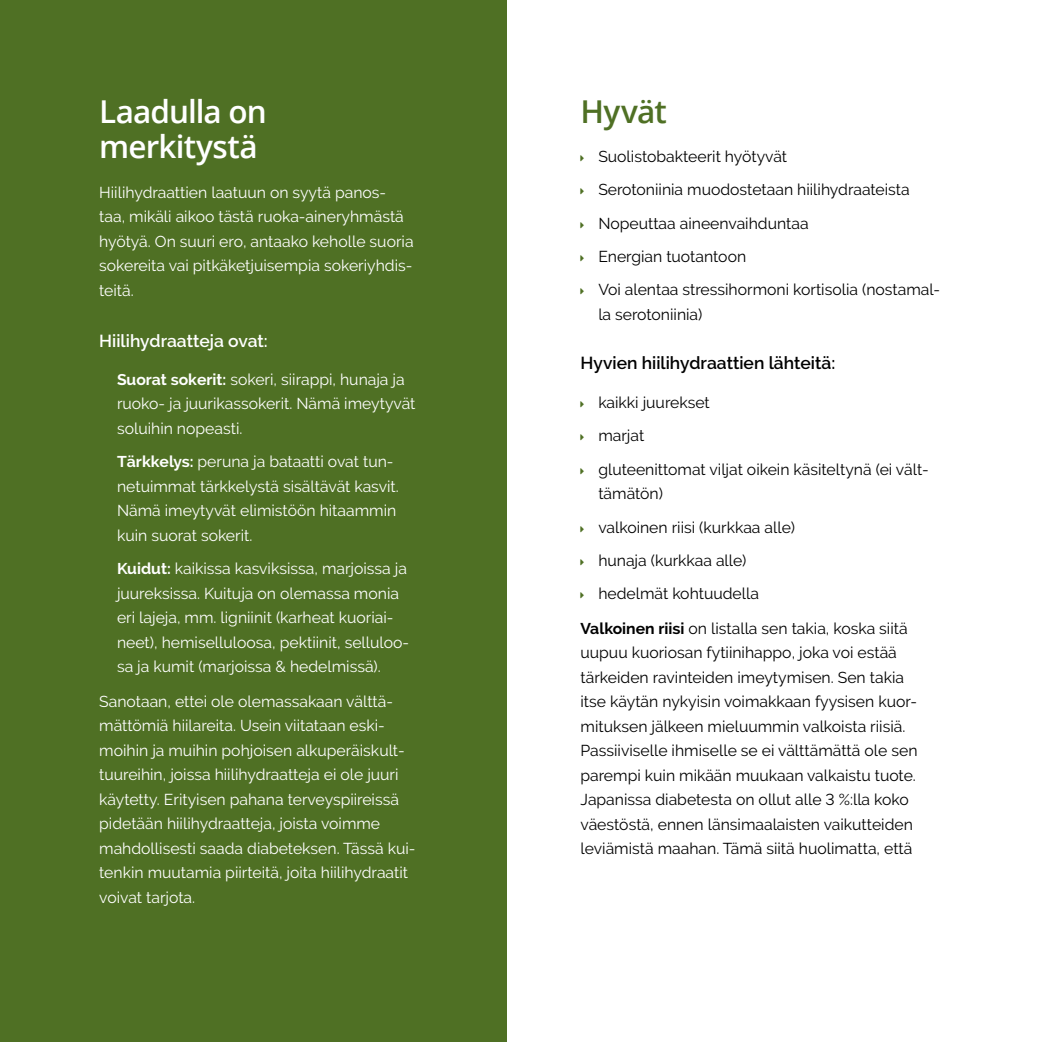
<style>
.page{position:relative;width:1042px;height:1042px;background:#fff}
.page>*{position:absolute;margin:0;border:0;box-sizing:border-box;transform-origin:0 0}
.t1{font:600 31.5px/35px "Open Sans";letter-spacing:-.03em;color:#fff}
.t2{font:600 31.5px "Open Sans";letter-spacing:-.025em;color:#4f7024}
.t3{font:600 17.5px "Raleway";color:#000}
.t4{font:600 17.5px "Raleway";color:#fff}
.t5{font:15.75px/24.5px "Raleway";color:#fff}
.t6{font:15.75px/24.5px "Raleway";color:#000}
.s1{font-weight:700}
</style>
<div class="page">
<div style="left:0;top:0;width:506px;height:1042px;background:#4f7024"></div>
<h1 class="t1" style="left:99px;top:94px;width:169px">Laadulla on merkitystä</h1>
<p class="t5" style="left:99px;top:180px;width:316px">Hiilihydraattien laatuun on syytä panos&shy;taa, mikäli aikoo tästä ruoka-aineryhmästä hyötyä. On suuri ero, antaako keholle suoria sokereita vai pitkäketjuisempia sokeriyhdis&shy;teitä.</p>
<p class="t4" style="left:99px;top:330px;width:170px">Hiilihydraatteja ovat:</p>
<p class="t5" style="left:117px;top:367px;width:300px"><span class="s1">Suorat sokerit:</span> sokeri, siirappi, hunaja ja ruoko- ja juurikassokerit. Nämä imeytyvät soluihin nopeasti.</p>
<p class="t5" style="left:117px;top:449px;width:283px"><span class="s1">Tärkkelys:</span> peruna ja bataatti ovat tun&shy;netuimmat tärkkelystä sisältävät kasvit.<br>Nämä imeytyvät elimistöön hitaammin kuin suorat sokerit.</p>
<p class="t5" style="left:117px;top:556px;width:294px"><span class="s1">Kuidut:</span> kaikissa kasviksissa, marjoissa ja juureksissa. Kuituja on olemassa monia eri lajeja, mm. ligniinit (karheat kuoriai&shy;neet), hemiselluloosa, pektiinit, selluloo&shy;sa ja kumit (marjoissa &amp; hedelmissä).</p>
<p class="t5" style="left:99px;top:689px;width:318px">Sanotaan, ettei ole olemassakaan välttä&shy;mättömiä hiilareita. Usein viitataan eski&shy;moihin ja muihin pohjoisen alkuperäiskult&shy;tuureihin, joissa hiilihydraatteja ei ole juuri käytetty. Erityisen pahana terveyspiireissä pidetään hiilihydraatteja, joista voimme mahdollisesti saada diabeteksen. Tässä kui&shy;tenkin muutamia piirteitä, joita hiilihydraatit voivat tarjota.</p>
<h1 class="t2" style="left:580px;top:90px;width:88px">Hyvät</h1>
<p class="t6" style="left:598px;top:139px;width:343px;line-height:33.4px">Suolistobakteerit hyötyvät<br>Serotoniinia muodostetaan hiilihydraateista Nopeuttaa aineenvaihduntaa<br>Energian tuotantoon<br>Voi alentaa stressihormoni kortisolia (nostamal-</p>
<p class="t6" style="left:598px;top:302px;width:106px">la serotoniinia)</p>
<p class="t3" style="left:580px;top:353px;width:256px">Hyvien hiilihydraattien lähteitä:</p>
<p class="t6" style="left:598px;top:385px;width:332px;line-height:33.4px">kaikki juurekset<br>marjat<br>gluteenittomat viljat oikein käsiteltynä (ei vält-</p>
<p class="t6" style="left:598px;top:481px;width:66px">tämätön)</p>
<p class="t6" style="left:598px;top:515px;width:198px">valkoinen riisi (kurkkaa alle)</p>
<p class="t6" style="left:598px;top:548px;width:150px">hunaja (kurkkaa alle)</p>
<p class="t6" style="left:598px;top:581px;width:162px">hedelmät kohtuudella</p>
<p class="t6" style="left:580px;top:616px;width:329px"><span class="s1">Valkoinen riisi</span> on listalla sen takia, koska siitä</p>
<p class="t6" style="left:580px;top:640px;width:338px">uupuu kuoriosan fytiinihappo, joka voi estää tärkeiden ravinteiden imeytymisen. Sen takia itse käytän nykyisin voimakkaan fyysisen kuor&shy;mituksen jälkeen mieluummin valkoista riisiä.<br>Passiiviselle ihmiselle se ei välttämättä ole sen parempi kuin mikään muukaan valkaistu tuote.<br>Japanissa diabetesta on ollut alle 3 %:lla koko väestöstä, ennen länsimaalaisten vaikutteiden leviämistä maahan. Tämä siitä huolimatta, että</p>
</div>
